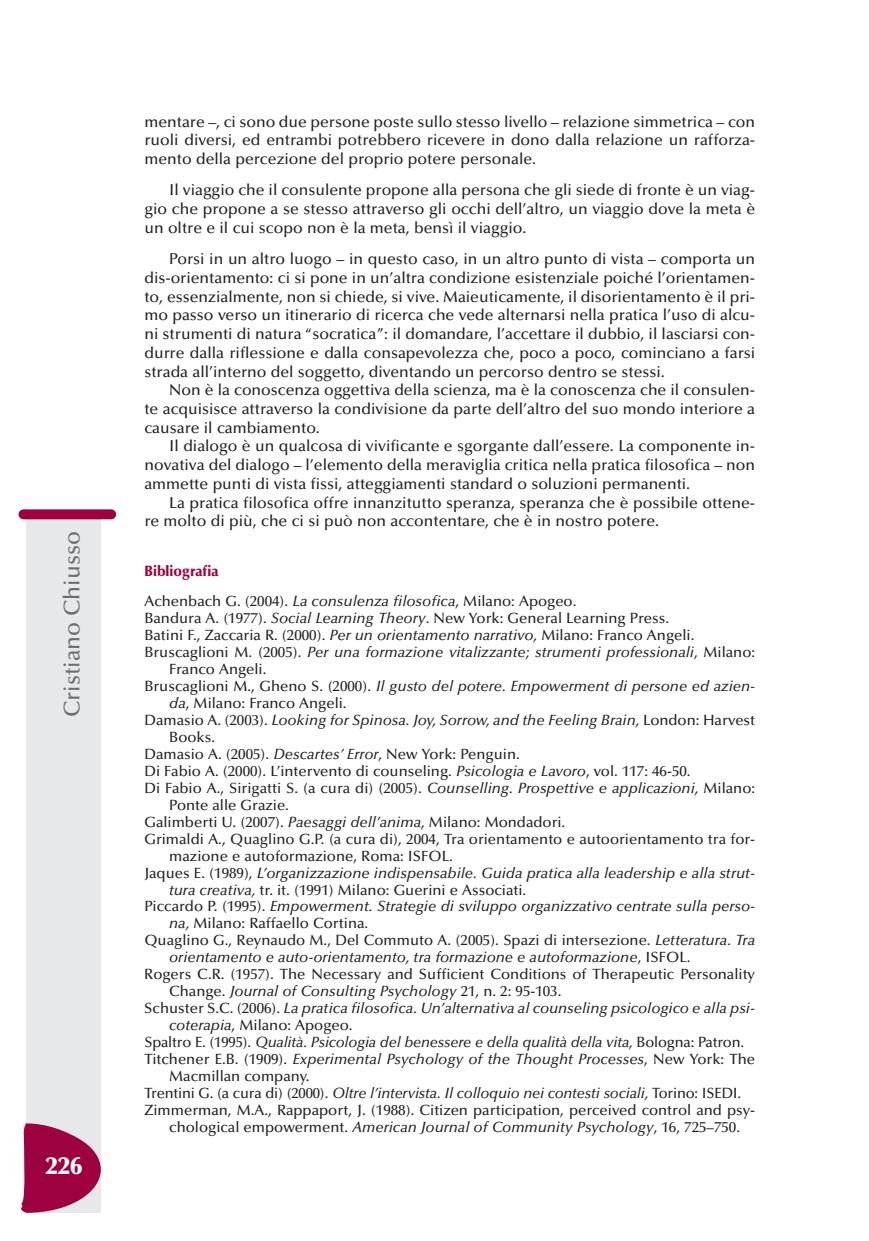
<style>
.page{position:relative;width:869px;height:1241px;background:#fff}
.page>*{position:absolute;margin:0;border:0;box-sizing:border-box;transform-origin:0 0}
.t1{font:900 24.5px "Optima";color:#fff}
.t2{font:500 22.75px "Optima";color:#6c6d70}
.t3{font:500 15.75px/18.7px "Optima";color:#231f20;text-align:justify}
.t4{font:500 14.88px/30.4px "Optima";color:#231f20}
.t5{font:italic 500 14.88px "Optima";color:#231f20}
.s1{font-weight:900;color:#9d0140}
.s2{font-style:italic}
.s3{font-style:normal}
</style>
<div class="page">
<div style="left:27px;top:517px;width:74px;height:695px;background:#e7e8e9"></div>
<div style="left:19px;top:509px;width:97px;height:10px;background:#9d0140;border-radius:5px"></div>
<svg style="left:21px;top:1122px;width:80px;height:90px"></svg>
<h2 class="t2" style="left:63px;top:717px;width:187px;rotate:-90deg">Cristiano Chiusso</h2>
<h1 class="t1" style="left:45px;top:1155px;width:38px">226</h1>
<p class="t3" style="left:144px;top:113px;width:612px">mentare –, ci sono due persone poste sullo stesso livello – relazione simmetrica – con ruoli diversi, ed entrambi potrebbero ricevere in dono dalla relazione un rafforza&shy;mento della percezione del proprio potere personale.</p>
<p class="t3" style="left:144px;top:182px;width:612px;text-indent:25px">Il viaggio che il consulente propone alla persona che gli siede di fronte è un viag&shy;gio che propone a se stesso attraverso gli occhi dell’altro, un viaggio dove la meta è un oltre e il cui scopo non è la meta, bensì il viaggio.</p>
<p class="t3" style="left:144px;top:251px;width:612px;text-indent:25px">Porsi in un altro luogo – in questo caso, in un altro punto di vista – comporta un dis-orientamento: ci si pone in un’altra condizione esistenziale poiché l’orientamen&shy;to, essenzialmente, non si chiede, si vive. Maieuticamente, il disorientamento è il pri&shy;mo passo verso un itinerario di ricerca che vede alternarsi nella pratica l’uso di alcu&shy;ni strumenti di natura “socratica”: il domandare, l’accettare il dubbio, il lasciarsi con&shy;durre dalla riflessione e dalla consapevolezza che, poco a poco, cominciano a farsi strada all’interno del soggetto, diventando un percorso dentro se stessi.</p>
<p class="t3" style="left:144px;top:382px;width:612px;text-indent:25px">Non è la conoscenza oggettiva della scienza, ma è la conoscenza che il consulen&shy;te acquisisce attraverso la condivisione da parte dell’altro del suo mondo interiore a causare il cambiamento.</p>
<p class="t3" style="left:144px;top:438px;width:612px;text-indent:25px">Il dialogo è un qualcosa di vivificante e sgorgante dall’essere. La componente in&shy;novativa del dialogo – l’elemento della meraviglia critica nella pratica filosofica – non ammette punti di vista fissi, atteggiamenti standard o soluzioni permanenti.</p>
<p class="t3" style="left:144px;top:494px;width:612px;text-indent:25px">La pratica filosofica offre innanzitutto speranza, speranza che è possibile ottene&shy;re molto di più, che ci si può non accontentare, che è in nostro potere.</p>
<p class="t4" style="left:144px;top:557px;width:433px"><span class="s1">Bibliografia<br></span>Achenbach G. (2004). <span class="s2">La consulenza filosofica</span>, Milano: Apogeo.</p>
<p class="t4" style="left:144px;top:604px;width:526px">Bandura A. (1977). <span class="s2">Social Learning Theory</span>. New York: General Learning Press.</p>
<p class="t4" style="left:144px;top:621px;width:551px">Batini F., Zaccaria R. (2000). <span class="s2">Per un orientamento narrativo,</span> Milano: Franco Angeli.</p>
<p class="t5" style="left:144px;top:646px;width:612px"><span class="s3">Bruscaglioni M. (2005).</span> Per una formazione vitalizzante; strumenti professionali<span class="s3">, Milano:</span></p>
<p class="t4" style="left:169px;top:655px;width:99px">Franco Angeli.</p>
<p class="t5" style="left:144px;top:680px;width:612px"><span class="s3">Bruscaglioni M., Gheno S. (2000).</span> Il gusto del potere. Empowerment di persone ed azien-</p>
<p class="t4" style="left:169px;top:689px;width:179px"><span class="s2">da</span>, Milano: Franco Angeli.</p>
<p class="t5" style="left:144px;top:714px;width:612px"><span class="s3">Damasio A. (2003).</span> Looking for Spinosa. Joy, Sorrow, and the Feeling Brain, <span class="s3">London: Harvest</span></p>
<p class="t4" style="left:169px;top:723px;width:47px">Books.</p>
<p class="t4" style="left:144px;top:740px;width:377px">Damasio A. (2005). <span class="s2">Descartes’ Error</span>, New York: Penguin.</p>
<p class="t4" style="left:144px;top:757px;width:547px">Di Fabio A. (2000). L’intervento di counseling. <span class="s2">Psicologia e Lavoro</span>, vol. 117: 46-50.</p>
<p class="t4" style="left:144px;top:774px;width:612px">Di Fabio A., Sirigatti S. (a cura di) (2005). <span class="s2">Counselling. Prospettive e applicazioni,</span> Milano:</p>
<p class="t4" style="left:169px;top:790px;width:121px">Ponte alle Grazie.</p>
<p class="t4" style="left:144px;top:807px;width:422px">Galimberti U. (2007). <span class="s2">Paesaggi dell’anima,</span> Milano: Mondadori.</p>
<p class="t4" style="left:144px;top:824px;width:612px">Grimaldi A., Quaglino G.P. (a cura di), 2004, Tra orientamento e autoorientamento tra for-</p>
<p class="t4" style="left:169px;top:841px;width:285px">mazione e autoformazione, Roma: ISFOL.</p>
<p class="t5" style="left:144px;top:866px;width:612px"><span class="s3">Jaques E. (1989),</span> L’organizzazione indispensabile. Guida pratica alla leadership e alla strut-</p>
<p class="t4" style="left:169px;top:875px;width:358px"><span class="s2">tura creativa,</span> tr. it. (1991) Milano: Guerini e Associati.</p>
<p class="t5" style="left:144px;top:900px;width:612px"><span class="s3">Piccardo P. (1995).</span> Empowerment. Strategie di sviluppo organizzativo centrate sulla perso-</p>
<p class="t4" style="left:169px;top:909px;width:200px"><span class="s2">na,</span> Milano: Raffaello Cortina.</p>
<p class="t4" style="left:144px;top:926px;width:612px">Quaglino G., Reynaudo M., Del Commuto A. (2005). Spazi di intersezione. <span class="s2">Letteratura. Tra</span></p>
<p class="t5" style="left:169px;top:951px;width:522px">orientamento e auto-orientamento, tra formazione e autoformazione<span class="s3">, ISFOL.</span></p>
<p class="t4" style="left:144px;top:960px;width:612px">Rogers C.R. (1957). The Necessary and Sufficient Conditions of Therapeutic Personality</p>
<p class="t5" style="left:169px;top:985px;width:393px"><span class="s3">Change.</span> Journal of Consulting Psychology <span class="s3">21, n. 2: 95-103.</span></p>
<p class="t5" style="left:144px;top:1002px;width:612px"><span class="s3">Schuster S.C. (2006).</span> La pratica filosofica. Un’alternativa al counseling psicologico e alla psi-</p>
<p class="t4" style="left:169px;top:1011px;width:185px"><span class="s2">coterapia</span>, Milano: Apogeo.</p>
<p class="t5" style="left:144px;top:1036px;width:601px"><span class="s3">Spaltro E. (1995).</span> Qualità. Psicologia del benessere e della qualità della vita, <span class="s3">Bologna: Patron.</span></p>
<p class="t5" style="left:144px;top:1053px;width:612px"><span class="s3">Titchener E.B. (1909).</span> Experimental Psychology of the Thought Processes<span class="s3">, New York: The</span></p>
<p class="t4" style="left:169px;top:1062px;width:142px">Macmillan company.</p>
<p class="t5" style="left:144px;top:1086px;width:598px"><span class="s3">Trentini G. (a cura di) (2000).</span> Oltre l’intervista. Il colloquio nei contesti sociali, <span class="s3">Torino: ISEDI.</span></p>
<p class="t4" style="left:144px;top:1096px;width:612px">Zimmerman, M.A., Rappaport, J. (1988). Citizen participation, perceived control and psy-</p>
<p class="t5" style="left:169px;top:1120px;width:572px"><span class="s3">chological empowerment.</span> American Journal of Community Psychology<span class="s3">, 16, 725–750.</span></p>
</div>
